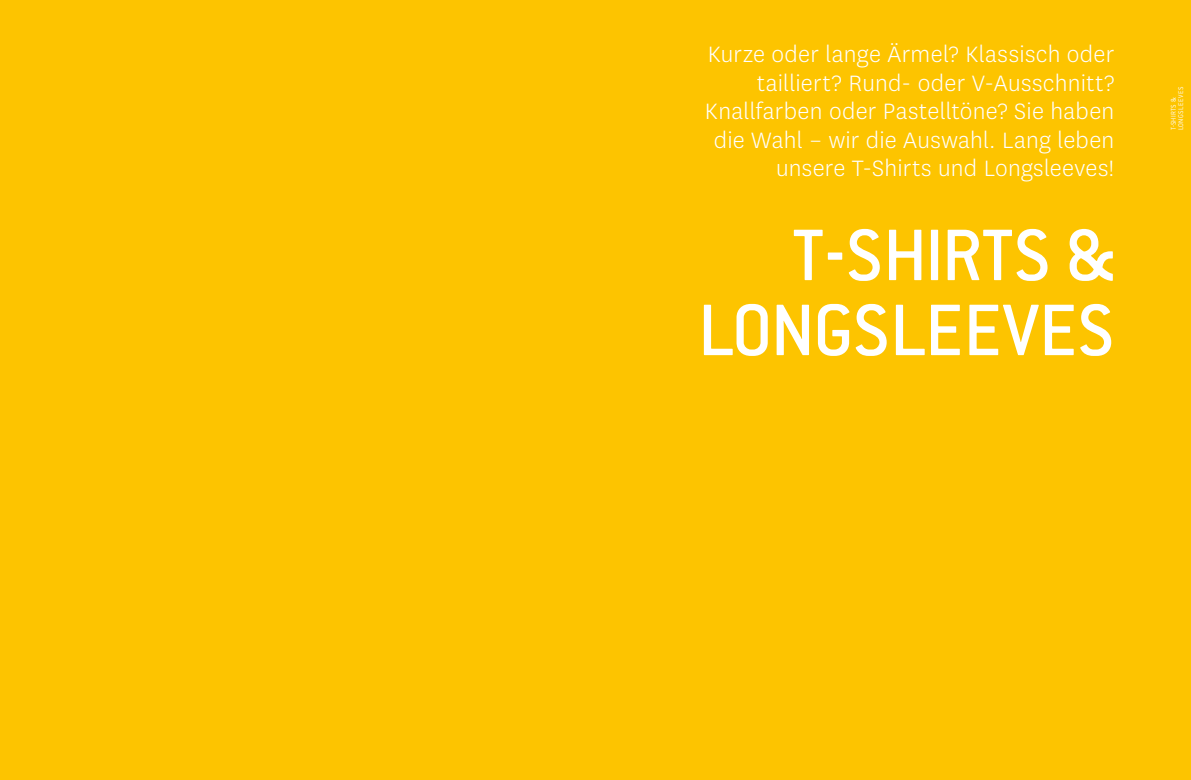
<style>
.page{position:relative;width:1191px;height:780px;background:#fdc400}
.page>*{position:absolute;margin:0;border:0;box-sizing:border-box;transform-origin:0 0}
.t1{font:500 80px/75px "Conduit ITC Pro";letter-spacing:-.01em;color:#fff;text-align:right}
.t2{font:300 26px/28.6px "National";letter-spacing:.01em;color:#fff;text-align:right}
.t3{font:300 7.5px/7.5px "Conduit ITC Pro";letter-spacing:.045em;color:#fff}
</style>
<div class="page">
<p class="t2" style="left:705px;top:39px;width:411px">Kurze oder lange Ärmel? Klassisch oder tailliert? Rund- oder V-Ausschnitt?<br>Knallfarben oder Pastelltöne? Sie haben die Wahl – wir die Auswahl. Lang leben unsere T-Shirts und Longsleeves!</p>
<h1 class="t1" style="left:698px;top:218px;width:418px">T-SHIRTS &amp;<br>LONGSLEEVES</h1>
<p class="t3" style="left:1169px;top:130px;width:45px;rotate:-90deg">T-SHIRTS &amp;<br>LONGSLEEVES</p>
</div>
